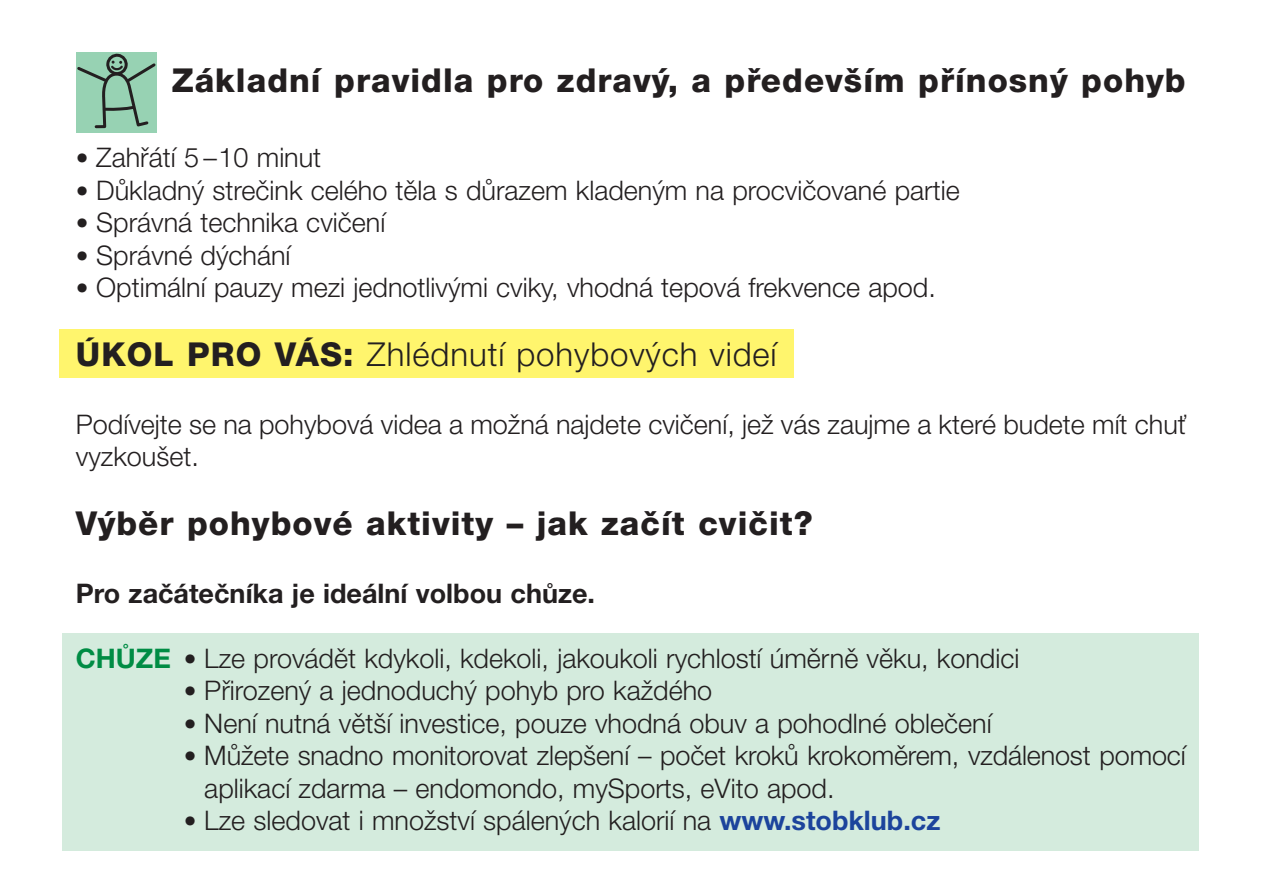
<style>
.page{position:relative;width:1263px;height:893px;background:#fff}
.page>*{position:absolute;margin:0;border:0;box-sizing:border-box;transform-origin:0 0}
.t1{font:800 33px "Helvetica Neue CE";letter-spacing:.03em;color:#231f20}
.t2{font:300 33px "Helvetica Neue CE";letter-spacing:.03em;color:#231f20}
.t3{font:300 27px/32.4px "Helvetica Neue CE";color:#231f20}
.t4{font:700 27px "Helvetica Neue CE";color:#231f20}
.s1{font-size:25.5px}
.s2{font-weight:800}
.s3{font-weight:700;color:#008c44}
.s4{font-weight:700;color:#1c449c}
</style>
<div class="page">
<div style="left:62px;top:633px;width:1136px;height:218px;background:#d4ebdd"></div>
<div style="left:59px;top:330px;width:734px;height:48px;background:#fff56d"></div>
<div style="left:76px;top:52px;width:81px;height:81px;background:#97d2b3"></div>
<svg style="left:77px;top:53px;width:79px;height:76px"></svg>
<p class="t1" style="left:172px;top:68px;width:1015px">Základní pravidla pro zdravý, a především přínosný pohyb</p>
<p class="t3" style="left:76px;top:144px;width:247px"><span class="s1">•</span> Zahřátí 5 –10 minut</p>
<p class="t3" style="left:76px;top:176px;width:885px"><span class="s1">•</span> Důkladný strečink celého těla s důrazem kladeným na procvičované partie</p>
<p class="t3" style="left:76px;top:209px;width:311px"><span class="s1">•</span> Správná technika cvičení</p>
<p class="t3" style="left:76px;top:241px;width:216px"><span class="s1">•</span> Správné dýchání</p>
<p class="t3" style="left:76px;top:273px;width:861px"><span class="s1">•</span> Optimální pauzy mezi jednotlivými cviky, vhodná tepová frekvence apod.</p>
<p class="t2" style="left:76px;top:342px;width:702px"><span class="s2">ÚKOL PRO VÁS:</span> Zhlédnutí pohybových videí</p>
<p class="t3" style="left:76px;top:410px;width:1111px">Podívejte se na pohybová videa a možná najdete cvičení, jež vás zaujme a které budete mít chuť vyzkoušet.</p>
<p class="t1" style="left:76px;top:511px;width:738px">Výběr pohybové aktivity – jak začít cvičit?</p>
<p class="t4" style="left:76px;top:584px;width:521px">Pro začátečníka je ideální volbou chůze.</p>
<p class="t3" style="left:76px;top:644px;width:945px"><span class="s3">CHŮZE</span> <span class="s1">•</span> Lze provádět kdykoli, kdekoli, jakoukoli rychlostí úměrně věku, kondici</p>
<p class="t3" style="left:184px;top:677px;width:530px"><span class="s1">•</span> Přirozený a jednoduchý pohyb pro každého</p>
<p class="t3" style="left:184px;top:709px;width:809px"><span class="s1">•</span> Není nutná větší investice, pouze vhodná obuv a pohodlné oblečení</p>
<p class="t3" style="left:204px;top:741px;width:983px;text-indent:-20px"><span class="s1">•</span> Můžete snadno monitorovat zlepšení – počet kroků krokoměrem, vzdálenost pomocí aplikací zdarma – endomondo, mySports, eVito apod.</p>
<p class="t3" style="left:184px;top:806px;width:758px"><span class="s1">•</span> Lze sledovat i množství spálených kalorií na <span class="s4">www.stobklub.cz</span></p>
</div>
